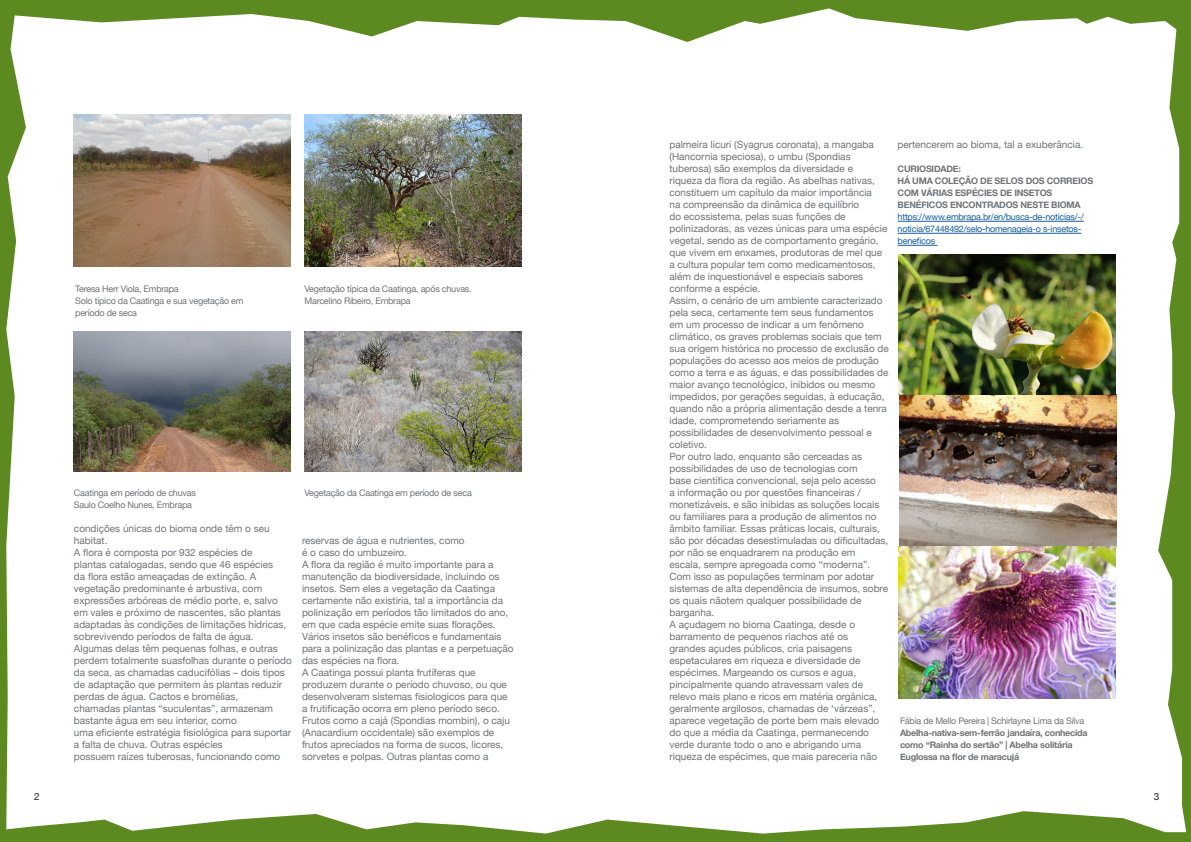
<style>
.page{position:relative;width:1191px;height:842px;background:#fff}
.page>*{position:absolute;margin:0;border:0;box-sizing:border-box;transform-origin:0 0}
.Para_chowmow{font:10px/12px "Helvetica Neue";color:#6e7479}
.t1{font:10px "Helvetica Neue";color:#231f20}
.quote{font:9px/12px "Helvetica Neue";letter-spacing:-.025em;color:#6e7479}
.quote-2{font:700 9px/12px "Helvetica Neue";letter-spacing:-.025em;color:#6e7479}
.quote-3{font:9px/12px "Helvetica Neue";letter-spacing:-.025em;color:#175d9e}
</style>
<div class="page">
<img style="left:0;top:0;width:1191px;height:842px">
<p class="quote" style="left:75px;top:284px;width:105px">Teresa Herr Viola, Embrapa</p>
<p class="quote" style="left:75px;top:296px;width:170px">Solo típico da Caatinga e sua vegetação em período de seca</p>
<p class="quote" style="left:304px;top:284px;width:169px">Vegetação típica da Caatinga, após chuvas.</p>
<p class="quote" style="left:304px;top:296px;width:108px">Marcelino Ribeiro, Embrapa</p>
<p class="quote" style="left:74px;top:488px;width:123px">Caatinga em período de chuvas</p>
<p class="quote" style="left:74px;top:500px;width:120px">Saulo Coelho Nunes, Embrapa</p>
<p class="Para_chowmow" style="left:74px;top:523px;width:197px">condições únicas do bioma onde têm o seu habitat.</p>
<p class="Para_chowmow" style="left:74px;top:547px;width:219px">A flora é composta por 932 espécies de<br>plantas catalogadas, sendo que 46 espécies<br>da flora estão ameaçadas de extinção. A vegetação predominante é arbustiva, com expressões arbóreas de médio porte, e, salvo em vales e próximo de nascentes, são plantas adaptadas às condições de limitações hídricas, sobrevivendo períodos de falta de água.<br>Algumas delas têm pequenas folhas, e outras perdem totalmente suasfolhas durante o período da seca, as chamadas caducifólias – dois tipos de adaptação que permitem às plantas reduzir perdas de água. Cactos e bromélias,</p>
<p class="Para_chowmow" style="left:74px;top:703px;width:201px">chamadas plantas “suculentas”, armazenam bastante água em seu interior, como</p>
<p class="Para_chowmow" style="left:74px;top:727px;width:219px">uma eficiente estratégia fisiológica para suportar a falta de chuva. Outras espécies</p>
<p class="Para_chowmow" style="left:74px;top:751px;width:208px">possuem raízes tuberosas, funcionando como</p>
<p class="quote" style="left:304px;top:488px;width:169px">Vegetação da Caatinga em período de seca</p>
<p class="Para_chowmow" style="left:302px;top:535px;width:164px">reservas de água e nutrientes, como</p>
<p class="Para_chowmow" style="left:302px;top:547px;width:107px">é o caso do umbuzeiro.</p>
<p class="Para_chowmow" style="left:302px;top:559px;width:199px">A flora da região é muito importante para a manutenção da biodiversidade, incluindo os insetos. Sem eles a vegetação da Caatinga</p>
<p class="Para_chowmow" style="left:302px;top:595px;width:213px">certamente não existiria, tal a importância da polinização em períodos tão limitados do ano, em que cada espécie emite suas florações.<br>Vários insetos são benéficos e fundamentais para a polinização das plantas e a perpetuação das espécies na flora.</p>
<p class="Para_chowmow" style="left:302px;top:667px;width:210px">A Caatinga possui planta frutíferas que produzem durante o período chuvoso, ou que desenvolveram sistemas fisiologicos para que a frutificação ocorra em pleno período seco.<br>Frutos como a cajá (Spondias mombin), o caju (Anacardium occidentale) são exemplos de frutos apreciados na forma de sucos, licores, sorvetes e polpas. Outras plantas como a</p>
<p class="Para_chowmow" style="left:669px;top:139px;width:206px">palmeira licuri (Syagrus coronata), a mangaba</p>
<p class="Para_chowmow" style="left:669px;top:151px;width:219px">(Hancornia speciosa), o umbu (Spondias tuberosa) são exemplos da diversidade e riqueza da flora da região. As abelhas nativas, constituem um capítulo da maior importância<br>na compreensão da dinâmica de equilíbrio<br>do ecossistema, pelas suas funções de polinizadoras, as vezes únicas para uma espécie vegetal, sendo as de comportamento gregário, que vivem em enxames, produtoras de mel que a cultura popular tem como medicamentosos, além de inquestionável e especiais sabores</p>
<p class="Para_chowmow" style="left:669px;top:283px;width:92px">conforme a espécie.</p>
<p class="Para_chowmow" style="left:669px;top:295px;width:221px">Assim, o cenário de um ambiente caracterizado pela seca, certamente tem seus fundamentos em um processo de indicar a um fenômeno climático, os graves problemas sociais que tem sua origem histórica no processo de exclusão de</p>
<p class="Para_chowmow" style="left:669px;top:355px;width:220px">populações do acesso aos meios de produção como a terra e as águas, e das possibilidades de maior avanço tecnológico, inibidos ou mesmo impedidos, por gerações seguidas, à educação, quando não a própria alimentação desde a tenra</p>
<p class="Para_chowmow" style="left:669px;top:415px;width:204px">idade, comprometendo seriamente as possibilidades de desenvolvimento pessoal e</p>
<p class="Para_chowmow" style="left:669px;top:439px;width:39px">coletivo.</p>
<p class="Para_chowmow" style="left:669px;top:451px;width:220px">Por outro lado, enquanto são cerceadas as possibilidades de uso de tecnologias com<br>base científica convencional, seja pelo acesso<br>a informação ou por questões financeiras / monetizáveis, e são inibidas as soluções locais ou familiares para a produção de alimentos no âmbito familiar. Essas práticas locais, culturais, são por décadas desestimuladas ou dificultadas, por não se enquadrarem na produção em escala, sempre apregoada como “moderna”.</p>
<p class="Para_chowmow" style="left:669px;top:571px;width:220px">Com isso as populações terminam por adotar sistemas de alta dependência de insumos, sobre os quais nãotem qualquer possibilidade de barganha.</p>
<p class="Para_chowmow" style="left:669px;top:619px;width:187px">A açudagem no bioma Caatinga, desde o barramento de pequenos riachos até os</p>
<p class="Para_chowmow" style="left:669px;top:643px;width:192px">grandes açudes públicos, cria paisagens espetaculares em riqueza e diversidade de</p>
<p class="Para_chowmow" style="left:669px;top:667px;width:211px">espécimes. Margeando os cursos e agua, pincipalmente quando atravessam vales de relevo mais plano e ricos em matéria orgânica, geralmente argilosos, chamadas de ‘várzeas”, aparece vegetação de porte bem mais elevado do que a média da Caatinga, permanecendo verde durante todo o ano e abrigando uma riqueza de espécimes, que mais pareceria não</p>
<p class="Para_chowmow" style="left:897px;top:139px;width:187px">pertencerem ao bioma, tal a exuberância.</p>
<p class="quote-2" style="left:897px;top:163px;width:65px">CURIOSIDADE:</p>
<p class="quote-2" style="left:897px;top:175px;width:197px">HÁ UMA COLEÇÃO DE SELOS DOS CORREIOS<br>COM VÁRIAS ESPÉCIES DE INSETOS<br>BENÉFICOS ENCONTRADOS NESTE BIOMA</p>
<p class="quote-3" style="left:897px;top:212px;width:188px">https://www.embrapa.br/en/busca-de-noticias/-/ noticia/67448492/selo-homenageia-o s-insetos&shy;beneficos</p>
<p class="quote" style="left:900px;top:716px;width:186px">Fábia de Mello Pereira | Schirlayne Lima da Silva</p>
<p class="quote-2" style="left:900px;top:727px;width:189px">Abelha-nativa-sem-ferrão jandaíra, conhecida como “Rainha do sertão” | Abelha solitária<br>Euglossa na flor de maracujá</p>
<p class="t1" style="left:34px;top:789px;width:7px">2</p>
<p class="t1" style="left:1153px;top:789px;width:7px">3</p>
</div>
